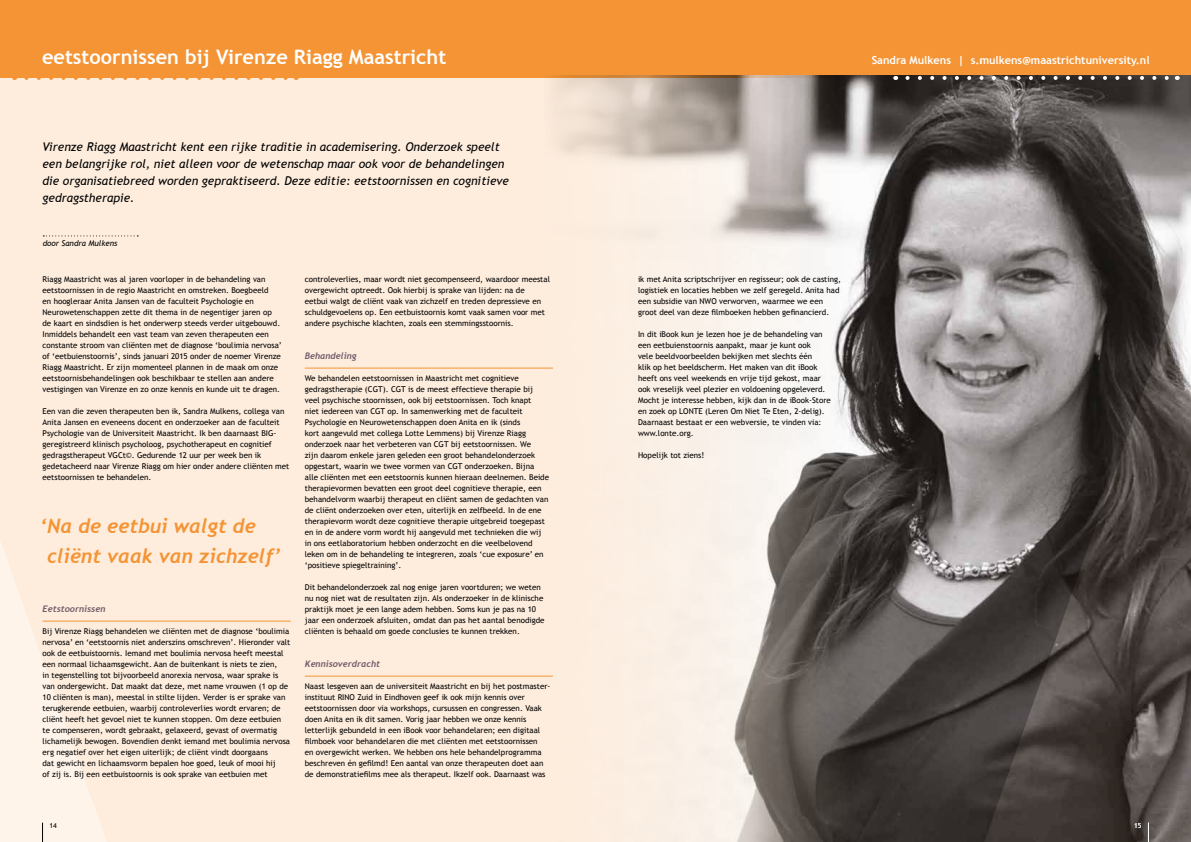
<style>
.page{position:relative;width:1191px;height:842px;background:#fff}
.page>*{position:absolute;margin:0;border:0;box-sizing:border-box;transform-origin:0 0}
.t1{font:italic 700 20px/30px "Trebuchet";color:#f49435}
.t2{font:700 20px "Trebuchet MS";color:#fff}
.t3{font:italic 12px/17px "Trebuchet MS";color:#000}
.t4{font:700 11px "Trebuchet MS";color:#fff}
.t5{font:italic 700 9px "Trebuchet";color:#725969}
.t6{font:8px/11px "Trebuchet MS";color:#000}
.t7{font:italic 8px "Trebuchet MS";color:#000}
.t8{font:7px "Trebuchet MS";color:#000}
.t9{font:7px "Trebuchet MS";color:#fff}
</style>
<div class="page">
<div style="left:0;top:47px;width:1191px;height:795px;background:#feeddd"></div>
<svg style="left:0;top:235px;width:177px;height:607px"></svg>
<div style="left:0;top:0;width:1191px;height:78px;background:#f49435"></div>
<svg style="left:42px;top:823px;width:1px;height:19px"></svg>
<svg style="left:43px;top:235px;width:95px;height:1px"></svg>
<svg style="left:26px;top:78px;width:262px;height:2px"></svg>
<img style="left:435px;top:76px;width:546px;height:766px">
<svg style="left:907px;top:76px;width:74px;height:4px"></svg>
<hr style="left:43px;top:621px;width:247px;height:1px;background:#f49435">
<hr style="left:305px;top:368px;width:248px;height:1px;background:#f49435">
<hr style="left:305px;top:676px;width:248px;height:1px;background:#f49435">
<svg style="left:981px;top:75px;width:210px;height:767px;background:#5f5a57"></svg>
<h1 class="t2" style="left:42px;top:44px;width:406px">eetstoornissen bij Virenze Riagg Maastricht</h1>
<p class="t3" style="left:43px;top:138px;width:468px">Virenze Riagg Maastricht kent een rijke traditie in academisering. Onderzoek speelt een belangrijke rol, niet alleen voor de wetenschap maar ook voor de behandelingen die organisatiebreed worden gepraktiseerd. Deze editie: eetstoornissen en cognitieve gedragstherapie.</p>
<p class="t7" style="left:43px;top:239px;width:76px">door Sandra Mulkens</p>
<p class="t6" style="left:43px;top:274px;width:241px">Riagg Maastricht was al jaren voorloper in de behandeling van eetstoornissen in de regio Maastricht en omstreken. Boegbeeld<br>en hoogleraar Anita Jansen van de faculteit Psychologie en Neurowetenschappen zette dit thema in de negentiger jaren op de kaart en sindsdien is het onderwerp steeds verder uitgebouwd.<br>Inmiddels behandelt een vast team van zeven therapeuten een constante stroom van cliënten met de diagnose ‘boulimia nervosa’ of ‘eetbuienstoornis’, sinds januari 2015 onder de noemer Virenze Riagg Maastricht. Er zijn momenteel plannen in de maak om onze eetstoornisbehandelingen ook beschikbaar te stellen aan andere vestigingen van Virenze en zo onze kennis en kunde uit te dragen.</p>
<p class="t6" style="left:43px;top:406px;width:248px">Een van die zeven therapeuten ben ik, Sandra Mulkens, collega van Anita Jansen en eveneens docent en onderzoeker aan de faculteit Psychologie van de Universiteit Maastricht. Ik ben daarnaast BIG&shy;geregistreerd klinisch psycholoog, psychotherapeut en cognitief gedragstherapeut VGCt©. Gedurende 12 uur per week ben ik gedetacheerd naar Virenze Riagg om hier onder andere cliënten met eetstoornissen te behandelen.</p>
<h1 class="t1" style="left:47px;top:511px;width:235px;text-indent:-7px">‘Na de eetbui walgt de cliënt vaak van zichzelf’</h1>
<p class="t5" style="left:43px;top:604px;width:64px">Eetstoornissen</p>
<p class="t6" style="left:43px;top:626px;width:249px">Bij Virenze Riagg behandelen we cliënten met de diagnose ‘boulimia nervosa’ en ‘eetstoornis niet anderszins omschreven’. Hieronder valt ook de eetbuistoornis. Iemand met boulimia nervosa heeft meestal een normaal lichaamsgewicht. Aan de buitenkant is niets te zien,<br>in tegenstelling tot bijvoorbeeld anorexia nervosa, waar sprake is van ondergewicht. Dat maakt dat deze, met name vrouwen (1 op de 10 cliënten is man), meestal in stilte lijden. Verder is er sprake van terugkerende eetbuien, waarbij controleverlies wordt ervaren; de cliënt heeft het gevoel niet te kunnen stoppen. Om deze eetbuien te compenseren, wordt gebraakt, gelaxeerd, gevast of overmatig lichamelijk bewogen. Bovendien denkt iemand met boulimia nervosa erg negatief over het eigen uiterlijk; de cliënt vindt doorgaans<br>dat gewicht en lichaamsvorm bepalen hoe goed, leuk of mooi hij<br>of zij is. Bij een eetbuistoornis is ook sprake van eetbuien met</p>
<p class="t6" style="left:305px;top:274px;width:247px">controleverlies, maar wordt niet gecompenseerd, waardoor meestal overgewicht optreedt. Ook hierbij is sprake van lijden: na de<br>eetbui walgt de cliënt vaak van zichzelf en treden depressieve en schuldgevoelens op. Een eetbuistoornis komt vaak samen voor met andere psychische klachten, zoals een stemmingsstoornis.</p>
<p class="t5" style="left:305px;top:351px;width:53px">Behandeling</p>
<p class="t6" style="left:305px;top:373px;width:246px">We behandelen eetstoornissen in Maastricht met cognitieve gedragstherapie (CGT). CGT is de meest effectieve therapie bij veel psychische stoornissen, ook bij eetstoornissen. Toch knapt<br>niet iedereen van CGT op. In samenwerking met de faculteit Psychologie en Neurowetenschappen doen Anita en ik (sinds<br>kort aangevuld met collega Lotte Lemmens) bij Virenze Riagg onderzoek naar het verbeteren van CGT bij eetstoornissen. We<br>zijn daarom enkele jaren geleden een groot behandelonderzoek opgestart, waarin we twee vormen van CGT onderzoeken. Bijna alle cliënten met een eetstoornis kunnen hieraan deelnemen. Beide therapievormen bevatten een groot deel cognitieve therapie, een behandelvorm waarbij therapeut en cliënt samen de gedachten van de cliënt onderzoeken over eten, uiterlijk en zelfbeeld. In de ene therapievorm wordt deze cognitieve therapie uitgebreid toegepast en in de andere vorm wordt hij aangevuld met technieken die wij in ons eetlaboratorium hebben onderzocht en die veelbelovend leken om in de behandeling te integreren, zoals ‘cue exposure’ en ‘positieve spiegeltraining’.</p>
<p class="t6" style="left:305px;top:582px;width:241px">Dit behandelonderzoek zal nog enige jaren voortduren; we weten nu nog niet wat de resultaten zijn. Als onderzoeker in de klinische praktijk moet je een lange adem hebben. Soms kun je pas na 10 jaar een onderzoek afsluiten, omdat dan pas het aantal benodigde cliënten is behaald om goede conclusies te kunnen trekken.</p>
<p class="t5" style="left:305px;top:659px;width:77px">Kennisoverdracht</p>
<p class="t6" style="left:305px;top:681px;width:247px">Naast lesgeven aan de universiteit Maastricht en bij het postmaster&shy;instituut RINO Zuid in Eindhoven geef ik ook mijn kennis over eetstoornissen door via workshops, cursussen en congressen. Vaak doen Anita en ik dit samen. Vorig jaar hebben we onze kennis letterlijk gebundeld in een iBook voor behandelaren; een digitaal filmboek voor behandelaren die met cliënten met eetstoornissen<br>en overgewicht werken. We hebben ons hele behandelprogramma beschreven én gefilmd! Een aantal van onze therapeuten doet aan de demonstratiefilms mee als therapeut. Ikzelf ook. Daarnaast was</p>
<p class="t8" style="left:50px;top:821px;width:9px">14</p>
<h3 class="t4" style="left:871px;top:53px;width:279px">Sandra Mulkens | s.mulkens@maastrichtuniversity.nl</h3>
<p class="t6" style="left:638px;top:274px;width:204px">ik met Anita scriptschrijver en regisseur; ook de casting, logistiek en locaties hebben we zelf geregeld. Anita had een subsidie van NWO verworven, waarmee we een groot deel van deze filmboeken hebben gefinancierd.</p>
<p class="t6" style="left:638px;top:329px;width:194px">In dit iBook kun je lezen hoe je de behandeling van een eetbuienstoornis aanpakt, maar je kunt ook<br>vele beeldvoorbeelden bekijken met slechts één<br>klik op het beeldscherm. Het maken van dit iBook heeft ons veel weekends en vrije tijd gekost, maar ook vreselijk veel plezier en voldoening opgeleverd.<br>Mocht je interesse hebben, kijk dan in de iBook-Store en zoek op LONTE (Leren Om Niet Te Eten, 2-delig).<br>Daarnaast bestaat er een webversie, te vinden via: www.lonte.org.</p>
<p class="t6" style="left:638px;top:450px;width:68px">Hopelijk tot ziens!</p>
<p class="t9" style="left:1134px;top:821px;width:9px">15</p>
</div>
